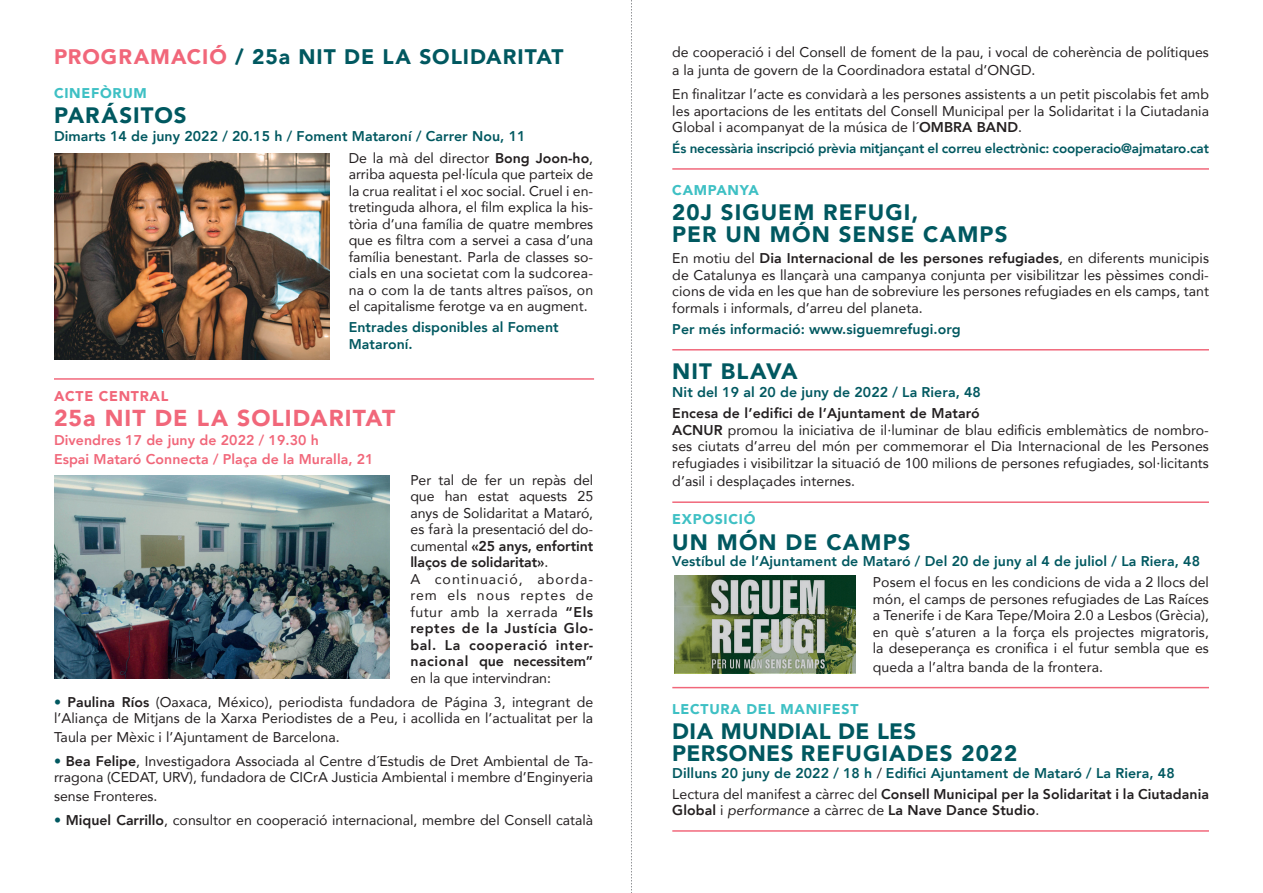
<style>
.page{position:relative;width:1263px;height:893px;background:#fff}
.page>*{position:absolute;margin:0;border:0;box-sizing:border-box;transform-origin:0 0}
.t1{font:900 22.95px "Avenir";letter-spacing:.045em;color:#f1677a}
.t2{font:900 22.35px/22.4px "Avenir";letter-spacing:.045em;color:#005860}
.t3{font:900 22.35px/22.2px "Avenir";letter-spacing:.02em;color:#005860}
.t4{font:900 21px "Avenir";letter-spacing:.045em;color:#005860}
.t5{font:14.1px/16.5px "Avenir";letter-spacing:.005em;color:#231f20}
.t6{font:800 14.1px/21px "Avenir";letter-spacing:.005em;color:#005860}
.t7{font:800 14.1px/18.6px "Avenir";letter-spacing:.005em;color:#f1677a}
.t8{font:800 14.1px "Avenir";letter-spacing:.005em;color:#231f20}
.t9{font:900 14.1px "Avenir";letter-spacing:.05em;color:#3ec0c4}
.t10{font:900 14.1px "Avenir";letter-spacing:.05em;color:#f1677a}
.t11{font:800 13.5px "Avenir";letter-spacing:-.01em;color:#005860}
.s1{color:#f1677a}
.s2{font-weight:400;color:#231f20}
.s3{color:#231f20}
.s4{font-weight:800}
.s5{color:#005860}
.s6{font-weight:400}
.s7{font-weight:400;font-style:italic}
</style>
<div class="page">
<svg style="left:631px;top:0;width:1px;height:893px"></svg>
<hr style="left:54px;top:378px;width:540px;height:2px;background:#f1677a">
<hr style="left:672px;top:168px;width:537px;height:2px;background:#f1677a">
<hr style="left:672px;top:349px;width:537px;height:2px;background:#f1677a">
<hr style="left:672px;top:501px;width:537px;height:2px;background:#f1677a">
<hr style="left:672px;top:687px;width:537px;height:1px;background:#f1677a">
<hr style="left:672px;top:830px;width:537px;height:2px;background:#f1677a">
<img style="left:54px;top:154px;width:276px;height:205px">
<img style="left:54px;top:475px;width:335px;height:203px">
<img style="left:674px;top:575px;width:181px;height:98px">
<h3 class="t4" style="left:54px;top:38px;width:511px"><span class="s1">PROGRAMACIÓ</span> / 25a NIT DE LA SOLIDARITAT</h3>
<p class="t9" style="left:54px;top:81px;width:94px">CINEFÒRUM</p>
<h2 class="t2" style="left:54px;top:103px;width:134px">PARÁSITOS</h2>
<p class="t6" style="left:349px;top:126px;width:246px;text-indent:-295px">Dimarts 14 de juny 2022 / 20.15 h / Foment Mataroní / Carrer Nou, 11<br><span class="s2">De la mà del director</span> <span class="s3">Bong Joon-ho</span><span class="s2">,</span></p>
<p class="t5" style="left:349px;top:165px;width:246px;text-align:justify">arriba aquesta pel·lícula que parteix de la crua realitat i el xoc social. Cruel i en&shy;tretinguda alhora, el film explica la his&shy;tòria d’una família de quatre membres que es filtra com a servei a casa d’una família benestant. Parla de classes so&shy;cials en una societat com la sudcorea&shy;na o com la de tants altres països, on el capitalisme ferotge va en augment.</p>
<p class="t6" style="left:349px;top:319px;width:212px;line-height:16.5px">Entrades disponibles al Foment<br>Mataroní.</p>
<p class="t10" style="left:54px;top:384px;width:116px">ACTE CENTRAL</p>
<h1 class="t1" style="left:54px;top:399px;width:343px">25a NIT DE LA SOLIDARITAT</h1>
<p class="t7" style="left:54px;top:431px;width:321px">Divendres 17 de juny de 2022 / 19.30 h<br>Espai Mataró Connecta / Plaça de la Muralla, 21</p>
<p class="t5" style="left:410px;top:471px;width:184px">Per tal de fer un repàs del que han estat aquests 25 anys de Solidaritat a Mataró, es farà la presentació del do&shy;cumental <span class="s4">«25 anys, enfortint llaços de solidaritat»</span>.<br>A continuació, aborda&shy;rem els nous reptes de futur amb la xerrada <span class="s4">“Els reptes de la Justícia Glo&shy;bal. La cooperació inter&shy;nacional que necessitem”</span></p>
<p class="t5" style="left:410px;top:669px;width:142px">en la que intervindran:</p>
<p class="t5" style="left:54px;top:693px;width:541px"><span class="s5">•</span> <span class="s4">Paulina Ríos</span> (Oaxaca, México), periodista fundadora de Página 3, integrant de l’Aliança de Mitjans de la Xarxa Periodistes de a Peu, i acollida en l’actualitat per la</p>
<p class="t5" style="left:54px;top:728px;width:287px">Taula per Mèxic i l’Ajuntament de Barcelona.</p>
<p class="t5" style="left:54px;top:752px;width:541px"><span class="s5">•</span> <span class="s4">Bea Felipe</span>, Investigadora Associada al Centre d´Estudis de Dret Ambiental de Ta&shy;rragona (CEDAT, URV), fundadora de CICrA Justicia Ambiental i membre d’Enginyeria</p>
<p class="t5" style="left:54px;top:787px;width:105px">sense Fronteres.</p>
<p class="t5" style="left:54px;top:811px;width:541px"><span class="s5">•</span> <span class="s4">Miquel Carrillo</span>, consultor en cooperació internacional, membre del Consell català</p>
<p class="t5" style="left:672px;top:42px;width:538px;line-height:18.6px">de cooperació i del Consell de foment de la pau, i vocal de coherència de polítiques a la junta de govern de la Coordinadora estatal d’ONGD.</p>
<p class="t5" style="left:672px;top:86px;width:538px;text-align:justify">En finalitzar l’acte es convidarà a les persones assistents a un petit piscolabis fet amb les aportacions de les entitats del Consell Municipal per la Solidaritat i la Ciutadania Global i acompanyat de la música de l´<span class="s4">OMBRA BAND</span>.</p>
<p class="t11" style="left:672px;top:138px;width:538px">És necessària inscripció prèvia mitjançant el correu electrònic: cooperacio@ajmataro.cat</p>
<p class="t9" style="left:672px;top:178px;width:88px">CAMPANYA</p>
<h2 class="t2" style="left:672px;top:201px;width:337px">20J SIGUEM REFUGI,<br>PER UN MÓN SENSE CAMPS</h2>
<p class="t5" style="left:672px;top:250px;width:538px;text-align:justify">En motiu del <span class="s4">Dia Internacional de les persones refugiades</span>, en diferents municipis de Catalunya es llançarà una campanya conjunta per visibilitzar les pèssimes condi&shy;cions de vida en les que han de sobreviure les persones refugiades en els camps, tant formals i informals, d’arreu del planeta.</p>
<p class="t6" style="left:672px;top:319px;width:290px">Per més informació: www.siguemrefugi.org</p>
<h2 class="t2" style="left:672px;top:359px;width:127px">NIT BLAVA</h2>
<p class="t6" style="left:672px;top:382px;width:310px">Nit del 19 al 20 de juny de 2022 / La Riera, 48</p>
<p class="t5" style="left:672px;top:405px;width:538px"><span class="s4">Encesa de l’edifici de l’Ajuntament de Mataró<br>ACNUR</span> promou la iniciativa de il·luminar de blau edificis emblemàtics de nombro&shy;ses ciutats d’arreu del món per commemorar el Dia Internacional de les Persones refugiades i visibilitzar la situació de 100 milions de persones refugiades, sol·licitants</p>
<p class="t5" style="left:672px;top:473px;width:184px">d’asil i desplaçades internes.</p>
<p class="t9" style="left:672px;top:507px;width:85px">EXPOSICIÓ</p>
<h2 class="t2" style="left:672px;top:530px;width:240px">UN MÓN DE CAMPS</h2>
<p class="t6" style="left:672px;top:551px;width:529px">Vestíbul de l’Ajuntament de Mataró / Del 20 de juny al 4 de juliol / La Riera, 48</p>
<p class="t5" style="left:873px;top:574px;width:338px;text-align:justify">Posem el focus en les condicions de vida a 2 llocs del món, el camps de persones refugiades de Las Raíces a Tenerife i de Kara Tepe/Moira 2.0 a Lesbos (Grècia), en què s’aturen a la força els projectes migratoris, la deseperança es cronifica i el futur sembla que es</p>
<p class="t5" style="left:873px;top:658px;width:232px">queda a l’altra banda de la frontera.</p>
<p class="t9" style="left:672px;top:697px;width:188px">LECTURA DEL MANIFEST</p>
<h2 class="t3" style="left:672px;top:719px;width:346px">DIA MUNDIAL DE LES<br>PERSONES REFUGIADES 2022</h2>
<p class="t6" style="left:672px;top:762px;width:538px">Dilluns 20 juny de 2022 / 18 h <span class="s2">/</span> Edifici Ajuntament de Mataró / La Riera, 48<br><span class="s2">Lectura del manifest a càrrec del</span> <span class="s3">Consell Municipal per la Solidaritat i la Ciutadania</span></p>
<p class="t8" style="left:672px;top:799px;width:369px">Global <span class="s6">i</span> <span class="s7">performance</span> <span class="s6">a càrrec de</span> La Nave Dance Studio<span class="s6">.</span></p>
</div>
